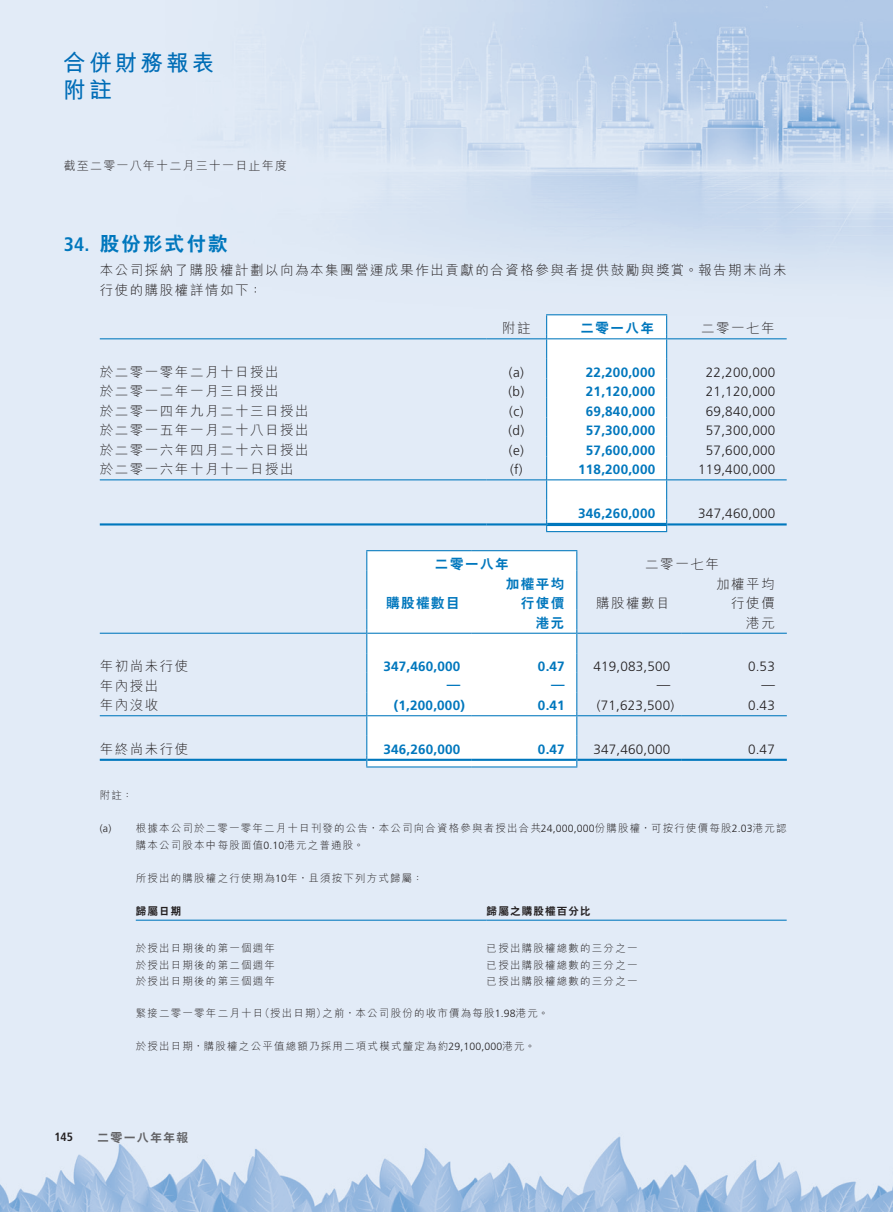
<style>
.page{position:relative;width:893px;height:1212px;background:#fff}
.page>*{position:absolute;margin:0;border:0;box-sizing:border-box;transform-origin:0 0}
.t1{font:700 22.5px/27px "M Hei HK";letter-spacing:.135em;color:#0077bd}
._03_H1{font:800 19.5px "C Hei 2 HK";letter-spacing:.115em;color:#0077bd}
._03_H1-2{font:700 condensed 19.5px "Frutiger LT Std";color:#0077bd}
._01_Body_Text{font:300 13.5px "Frutiger LT Std";letter-spacing:.015em;color:#231f20}
._01_Body_Text-2{font:700 13.5px "Frutiger LT Std";letter-spacing:.015em;color:#0077bd}
._15_Table_Stub{font:300 13.5px "M Hei HK";letter-spacing:.115em;color:#231f20}
._12___P2{font:300 13.5px/19.5px "M Hei HK";letter-spacing:.115em;color:#231f20}
._01_Body_Text-3{font:300 13.5px/19.5px "M Hei HK";letter-spacing:.115em;color:#231f20;text-align:right}
._01_Body_Text-4{font:800 13.5px "C Hei 2 HK";letter-spacing:.115em;color:#0077bd}
.t2{font:300 12px "M Hei HK";letter-spacing:.1em;color:#231f20}
.t3{font:800 12px "C Hei 2 HK";letter-spacing:.1em;color:#636366}
.t4{font:700 condensed 12px "Frutiger LT Std";color:#231f20}
._02_Note_Text{font:300 10.5px "M Hei HK";letter-spacing:.115em;color:#231f20}
._29_Table_Stub__Note{font:300 10.5px "M Hei HK";letter-spacing:.115em;color:#231f20}
._02_Note_Text-2{font:800 10.5px "C Hei 2 HK";letter-spacing:.115em;color:#231f20}
._29_Table_Stub__Note-2{font:800 10.5px "C Hei 2 HK";color:#231f20}
._02_Note_Text-3{font:300 10.5px "Frutiger LT Std";color:#231f20}
.s1{font-family:"Frutiger LT Std"}
</style>
<div class="page">
<img style="left:0;top:0;width:893px;height:1212px">
<svg style="left:546px;top:315px;width:121px;height:216px"></svg>
<hr style="left:546px;top:314px;width:121px;height:1px;background:#0077bd">
<hr style="left:546px;top:525px;width:121px;height:1px;background:#0077bd">
<hr style="left:546px;top:531px;width:121px;height:1px;background:#0077bd">
<hr style="left:100px;top:338px;width:387px;height:1px;background:#0077bd">
<hr style="left:487px;top:338px;width:59px;height:1px;background:#0077bd">
<hr style="left:547px;top:338px;width:119px;height:1px;background:#0077bd">
<hr style="left:667px;top:338px;width:120px;height:1px;background:#0077bd">
<hr style="left:100px;top:479px;width:387px;height:1px;background:#0077bd">
<hr style="left:487px;top:479px;width:59px;height:1px;background:#0077bd">
<hr style="left:547px;top:479px;width:119px;height:1px;background:#0077bd">
<hr style="left:667px;top:479px;width:120px;height:1px;background:#0077bd">
<hr style="left:100px;top:523px;width:387px;height:2px;background:#0077bd">
<hr style="left:487px;top:523px;width:59px;height:2px;background:#0077bd">
<hr style="left:547px;top:523px;width:119px;height:2px;background:#0077bd">
<hr style="left:667px;top:523px;width:120px;height:2px;background:#0077bd">
<svg style="left:367px;top:551px;width:209px;height:215px"></svg>
<svg style="left:366px;top:551px;width:1px;height:20px"></svg>
<hr style="left:366px;top:571px;width:1px;height:39px;background:#0077bd">
<svg style="left:366px;top:610px;width:1px;height:156px"></svg>
<svg style="left:576px;top:551px;width:1px;height:20px"></svg>
<hr style="left:576px;top:571px;width:1px;height:39px;background:#0077bd">
<svg style="left:576px;top:610px;width:1px;height:156px"></svg>
<hr style="left:366px;top:550px;width:106px;height:1px;background:#0077bd">
<hr style="left:472px;top:550px;width:105px;height:1px;background:#0077bd">
<hr style="left:366px;top:766px;width:106px;height:1px;background:#0077bd">
<hr style="left:472px;top:766px;width:105px;height:1px;background:#0077bd">
<hr style="left:100px;top:633px;width:266px;height:1px;background:#0077bd">
<hr style="left:367px;top:633px;width:105px;height:1px;background:#0077bd">
<hr style="left:472px;top:633px;width:104px;height:1px;background:#0077bd">
<hr style="left:577px;top:633px;width:105px;height:1px;background:#0077bd">
<hr style="left:682px;top:633px;width:105px;height:1px;background:#0077bd">
<hr style="left:100px;top:715px;width:266px;height:1px;background:#0077bd">
<hr style="left:367px;top:715px;width:105px;height:1px;background:#0077bd">
<hr style="left:472px;top:715px;width:104px;height:1px;background:#0077bd">
<hr style="left:577px;top:715px;width:105px;height:1px;background:#0077bd">
<hr style="left:682px;top:715px;width:105px;height:1px;background:#0077bd">
<hr style="left:100px;top:759px;width:266px;height:2px;background:#0077bd">
<hr style="left:367px;top:759px;width:105px;height:2px;background:#0077bd">
<hr style="left:472px;top:759px;width:104px;height:2px;background:#0077bd">
<hr style="left:577px;top:759px;width:105px;height:2px;background:#0077bd">
<hr style="left:682px;top:759px;width:105px;height:2px;background:#0077bd">
<hr style="left:136px;top:920px;width:351px;height:1px;background:#0077bd">
<hr style="left:487px;top:920px;width:300px;height:1px;background:#0077bd">
<h1 class="t1" style="left:64px;top:48px;width:152px">合併財務報表附註</h1>
<p class="t2" style="left:64px;top:157px;width:225px">截至二零一八年十二月三十一日止年度</p>
<p class="_03_H1-2" style="left:64px;top:233px;width:27px">34.</p>
<p class="_03_H1" style="left:100px;top:231px;width:130px">股份形式付款</p>
<p class="_12___P2" style="left:100px;top:260px;width:688px">本公司採納了購股權計劃以向為本集團營運成果作出貢獻的合資格參與者提供鼓勵與獎賞。報告期末尚未行使的購股權詳情如下：</p>
<p class="_01_Body_Text-3" style="left:701px;top:318px;width:75px">二零一七年</p>
<p class="_01_Body_Text-3" style="left:502px;top:318px;width:30px">附註</p>
<p class="_01_Body_Text-4" style="left:580px;top:319px;width:75px">二零一八年</p>
<p class="_15_Table_Stub" style="left:100px;top:362px;width:180px">於二零一零年二月十日授出</p>
<p class="_01_Body_Text" style="left:509px;top:364px;width:16px">(a(</p>
<p class="_01_Body_Text-2" style="left:586px;top:364px;width:71px">22,200,000</p>
<p class="_01_Body_Text" style="left:706px;top:364px;width:71px">22,200,000</p>
<p class="_15_Table_Stub" style="left:100px;top:382px;width:180px">於二零一二年一月三日授出</p>
<p class="_01_Body_Text" style="left:509px;top:384px;width:17px">(b(</p>
<p class="_01_Body_Text-2" style="left:586px;top:383px;width:71px">21,120,000</p>
<p class="_01_Body_Text" style="left:706px;top:384px;width:71px">21,120,000</p>
<p class="_15_Table_Stub" style="left:100px;top:401px;width:211px">於二零一四年九月二十三日授出</p>
<p class="_01_Body_Text" style="left:509px;top:403px;width:16px">(c(</p>
<p class="_01_Body_Text-2" style="left:586px;top:403px;width:71px">69,840,000</p>
<p class="_01_Body_Text" style="left:706px;top:403px;width:71px">69,840,000</p>
<p class="_15_Table_Stub" style="left:100px;top:421px;width:211px">於二零一五年一月二十八日授出</p>
<p class="_01_Body_Text" style="left:509px;top:423px;width:17px">(d(</p>
<p class="_01_Body_Text-2" style="left:586px;top:422px;width:71px">57,300,000</p>
<p class="_01_Body_Text" style="left:706px;top:423px;width:71px">57,300,000</p>
<p class="_15_Table_Stub" style="left:100px;top:440px;width:211px">於二零一六年四月二十六日授出</p>
<p class="_01_Body_Text" style="left:509px;top:442px;width:16px">(e(</p>
<p class="_01_Body_Text-2" style="left:586px;top:442px;width:71px">57,600,000</p>
<p class="_01_Body_Text" style="left:706px;top:442px;width:71px">57,600,000</p>
<p class="_15_Table_Stub" style="left:100px;top:460px;width:195px">於二零一六年十月十一日授出</p>
<p class="_01_Body_Text" style="left:510px;top:462px;width:14px">(f(</p>
<p class="_01_Body_Text-2" style="left:578px;top:461px;width:78px">118,200,000</p>
<p class="_01_Body_Text" style="left:698px;top:462px;width:78px">119,400,000</p>
<p class="_15_Table_Stub" style="left:100px;top:657px;width:90px">年初尚未行使</p>
<p class="_15_Table_Stub" style="left:100px;top:676px;width:60px">年內授出</p>
<p class="_15_Table_Stub" style="left:100px;top:696px;width:60px">年內沒收</p>
<p class="_01_Body_Text-4" style="left:435px;top:555px;width:75px">二零一八年</p>
<p class="_01_Body_Text-4" style="left:386px;top:594px;width:75px">購股權數目</p>
<p class="_01_Body_Text-4" style="left:506px;top:574px;width:60px">加權平均</p>
<p class="_01_Body_Text-4" style="left:521px;top:594px;width:45px">行使價</p>
<p class="_01_Body_Text-4" style="left:536px;top:613px;width:30px">港元</p>
<p class="_01_Body_Text-2" style="left:578px;top:505px;width:78px">346,260,000</p>
<p class="_01_Body_Text-3" style="left:645px;top:554px;width:75px">二零一七年</p>
<p class="_01_Body_Text" style="left:698px;top:505px;width:78px">347,460,000</p>
<p class="_01_Body_Text-3" style="left:596px;top:593px;width:75px">購股權數目</p>
<p class="_01_Body_Text-3" style="left:716px;top:573px;width:60px">加權平均行使價</p>
<p class="_01_Body_Text-3" style="left:746px;top:612px;width:30px">港元</p>
<p class="_01_Body_Text-2" style="left:383px;top:658px;width:78px">347,460,000</p>
<p class="_01_Body_Text-2" style="left:538px;top:658px;width:28px">0.47</p>
<p class="_01_Body_Text" style="left:593px;top:659px;width:78px">419,083,500</p>
<p class="_01_Body_Text" style="left:748px;top:659px;width:28px">0.53</p>
<p class="_01_Body_Text-2" style="left:447px;top:676px;width:15px">—</p>
<p class="_01_Body_Text-2" style="left:551px;top:676px;width:15px">—</p>
<p class="_01_Body_Text" style="left:657px;top:677px;width:15px">—</p>
<p class="_01_Body_Text" style="left:761px;top:677px;width:15px">—</p>
<p class="_01_Body_Text-2" style="left:394px;top:697px;width:72px">)1,200,000(</p>
<p class="_01_Body_Text-2" style="left:538px;top:697px;width:28px">0.41</p>
<p class="_01_Body_Text" style="left:597px;top:698px;width:79px">)71,623,500(</p>
<p class="_01_Body_Text" style="left:748px;top:698px;width:28px">0.43</p>
<p class="_15_Table_Stub" style="left:100px;top:739px;width:90px">年終尚未行使</p>
<p class="_02_Note_Text" style="left:100px;top:788px;width:34px">附註：</p>
<p class="_02_Note_Text" style="left:136px;top:821px;width:652px">根據本公司於二零一零年二月十日刊發的公告，本公司向合資格參與者授出合共<span class="s1">24,000,000</span>份購股權，可按行使價每股<span class="s1">2.03</span>港元認</p>
<p class="_01_Body_Text-2" style="left:383px;top:741px;width:78px">346,260,000</p>
<p class="_01_Body_Text-2" style="left:538px;top:741px;width:28px">0.47</p>
<p class="_01_Body_Text" style="left:593px;top:741px;width:78px">347,460,000</p>
<p class="_01_Body_Text" style="left:748px;top:741px;width:28px">0.47</p>
<p class="_02_Note_Text-3" style="left:100px;top:823px;width:13px">a( )</p>
<p class="_02_Note_Text" style="left:136px;top:838px;width:230px">購本公司股本中每股面值<span class="s1">0.10</span>港元之普通股。</p>
<p class="_02_Note_Text" style="left:136px;top:871px;width:289px">所授出的購股權之行使期為<span class="s1">10</span>年，且須按下列方式歸屬：</p>
<p class="_29_Table_Stub__Note-2" style="left:136px;top:904px;width:47px">歸屬日期</p>
<p class="_02_Note_Text-2" style="left:487px;top:904px;width:106px">歸屬之購股權百分比</p>
<p class="_29_Table_Stub__Note" style="left:136px;top:941px;width:141px">於授出日期後的第一個週年</p>
<p class="_02_Note_Text" style="left:487px;top:941px;width:152px">已授出購股權總數的三分之一</p>
<p class="_29_Table_Stub__Note" style="left:136px;top:958px;width:141px">於授出日期後的第二個週年</p>
<p class="_02_Note_Text" style="left:487px;top:958px;width:152px">已授出購股權總數的三分之一</p>
<p class="_29_Table_Stub__Note" style="left:136px;top:974px;width:141px">於授出日期後的第三個週年</p>
<p class="_02_Note_Text" style="left:487px;top:974px;width:152px">已授出購股權總數的三分之一</p>
<p class="_02_Note_Text" style="left:259px;top:1006px;width:68px">（授出日期）</p>
<p class="_02_Note_Text" style="left:323px;top:1006px;width:228px">之前，本公司股份的收市價為每股<span class="s1">1.98</span>港元。</p>
<p class="_02_Note_Text" style="left:136px;top:1006px;width:129px">緊接二零一零年二月十日</p>
<p class="_02_Note_Text" style="left:136px;top:1039px;width:401px">於授出日期，購股權之公平值總額乃採用二項式模式釐定為約<span class="s1">29,100,000</span>港元。</p>
<p class="t4" style="left:54px;top:1130px;width:20px">145</p>
<p class="t3" style="left:97px;top:1129px;width:93px">二零一八年年報</p>
</div>
